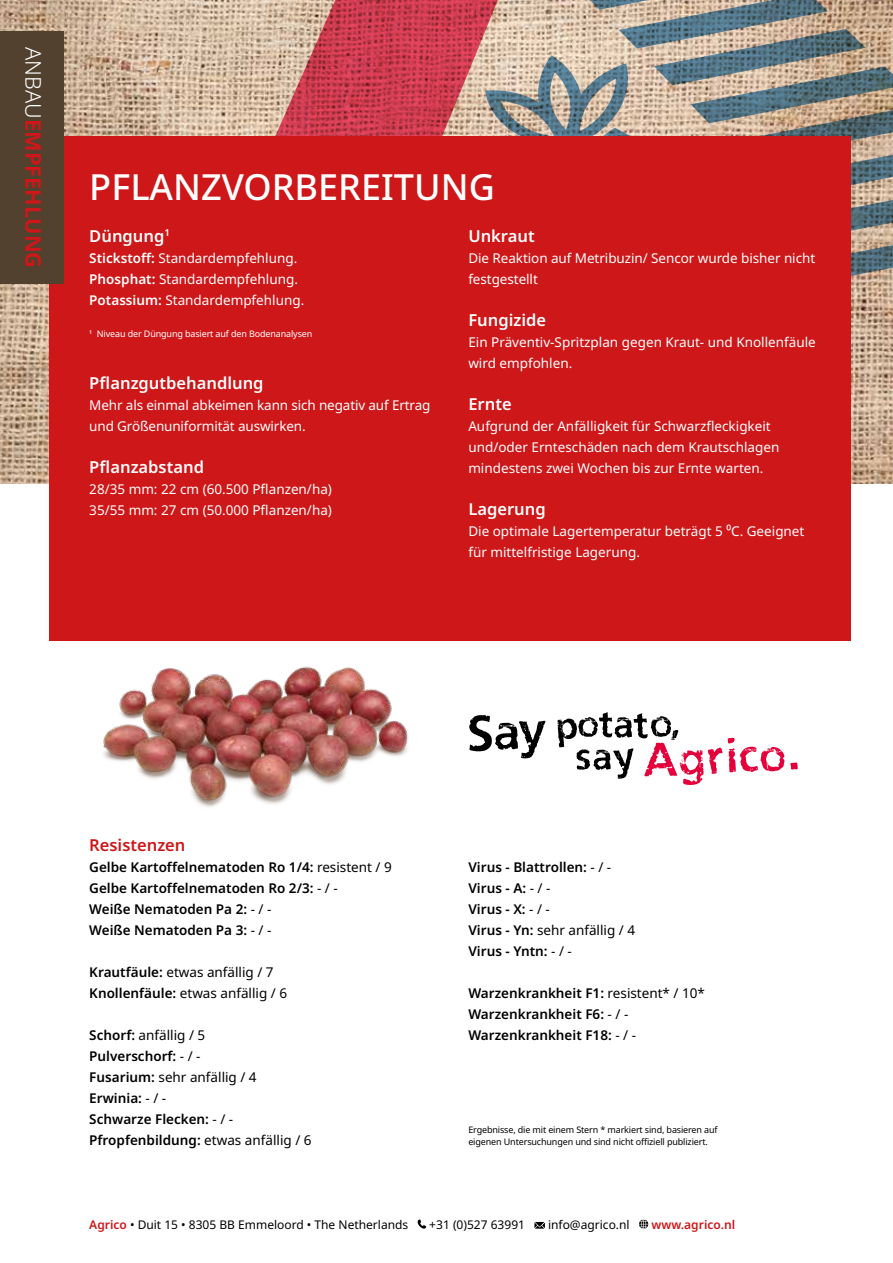
<style>
.page{position:relative;width:893px;height:1263px;background:#fff}
.page>*{position:absolute;margin:0;border:0;box-sizing:border-box;transform-origin:0 0}
.t1{font:500 36px "Noto Sans";color:#fff}
.t2{font:700 21.75px "Noto Sans";color:#cd1719}
.t3{font:600 16.5px "Noto Sans";color:#fff}
.t4{font:600 16.5px "Noto Sans";color:#cd1719}
.t5{font:13.5px/21px "Noto Sans";color:#fff}
.t6{font:600 13.5px/21px "Noto Sans";color:#000}
.t7{font:13.5px/21px "Noto Sans";color:#000}
.t8{font:12px "Noto Sans";color:#000}
.t9{font:600 12px "Noto Sans";color:#cd1719}
.t10{font:9px/11.2px "Noto Sans";letter-spacing:-.015em;color:#000}
.t11{font:9px "Noto Sans";letter-spacing:-.015em;color:#fff}
.s1{font-weight:300;color:#fff}
.s2{font-weight:600}
.s3{font-weight:400}
.s4{font-weight:600;color:#cd1719}
</style>
<div class="page">
<img style="left:0;top:0;width:893px;height:483px">
<svg style="left:581px;top:0;width:312px;height:299px;background:#98948b"></svg>
<svg style="left:562px;top:55px;width:130px;height:81px;background:#b1aaa0"></svg>
<svg style="left:154px;top:0;width:408px;height:136px;background:#cb8682"></svg>
<div style="left:49px;top:136px;width:801px;height:504px;background:#cd1719"></div>
<svg style="left:418px;top:1219px;width:8px;height:10px"></svg>
<svg style="left:534px;top:1222px;width:11px;height:7px"></svg>
<svg style="left:639px;top:1219px;width:9px;height:9px"></svg>
<div style="left:0;top:32px;width:64px;height:252px;background:#51412e"></div>
<svg style="left:790px;top:762px;width:8px;height:8px"></svg>
<svg style="left:469px;top:715px;width:76px;height:43px"></svg>
<svg style="left:557px;top:712px;width:227px;height:73px"></svg>
<img style="left:89px;top:640px;width:331px;height:167px">
<h2 class="t2" style="left:49px;top:47px;width:222px;rotate:90deg"><span class="s1">ANBAU</span>EMPFEHLUNG</h2>
<h1 class="t1" style="left:89px;top:161px;width:407px">PFLANZVORBEREITUNG</h1>
<p class="t3" style="left:89px;top:224px;width:82px">Düngung<sup>1</sup></p>
<p class="t5" style="left:89px;top:247px;width:217px"><span class="s2">Stickstoff:</span> Standardempfehlung.<br><span class="s2">Phosphat:</span> Standardempfehlung.<br><span class="s2">Potassium:</span> Standardempfehlung.</p>
<p class="t11" style="left:89px;top:327px;width:225px"><sup>1</sup> Niveau der Düngung basiert auf den Bodenanalysen</p>
<p class="t3" style="left:89px;top:371px;width:176px">Pflanzgutbehandlung</p>
<p class="t5" style="left:89px;top:394px;width:343px">Mehr als einmal abkeimen kann sich negativ auf Ertrag und Größenuniformität auswirken.</p>
<p class="t3" style="left:89px;top:455px;width:116px">Pflanzabstand</p>
<p class="t5" style="left:89px;top:478px;width:244px">28/35 mm: 22 cm (60.500 Pflanzen/ha)<br>35/55 mm: 27 cm (50.000 Pflanzen/ha)</p>
<p class="t3" style="left:468px;top:224px;width:68px">Unkraut</p>
<p class="t5" style="left:468px;top:247px;width:348px">Die Reaktion auf Metribuzin/ Sencor wurde bisher nicht festgestellt</p>
<p class="t3" style="left:468px;top:308px;width:79px">Fungizide</p>
<p class="t5" style="left:468px;top:331px;width:349px">Ein Präventiv-Spritzplan gegen Kraut- und Knollenfäule wird empfohlen.</p>
<p class="t3" style="left:468px;top:392px;width:45px">Ernte</p>
<p class="t5" style="left:468px;top:415px;width:313px">Aufgrund der Anfälligkeit für Schwarzfleckigkeit und/oder Ernteschäden nach dem Krautschlagen mindestens zwei Wochen bis zur Ernte warten.</p>
<p class="t3" style="left:468px;top:497px;width:79px">Lagerung</p>
<p class="t5" style="left:468px;top:520px;width:338px">Die optimale Lagertemperatur beträgt 5 ⁰C. Geeignet für mittelfristige Lagerung.</p>
<p class="t4" style="left:89px;top:833px;width:98px">Resistenzen</p>
<p class="t6" style="left:89px;top:856px;width:304px">Gelbe Kartoffelnematoden Ro 1/4: <span class="s3">resistent / 9<br></span>Gelbe Kartoffelnematoden Ro 2/3: <span class="s3">- / -<br></span>Weiße Nematoden Pa 2: <span class="s3">- / -<br></span>Weiße Nematoden Pa 3: <span class="s3">- / -</span></p>
<p class="t7" style="left:89px;top:961px;width:199px"><span class="s2">Krautfäule:</span> etwas anfällig / 7<br><span class="s2">Knollenfäule:</span> etwas anfällig / 6</p>
<p class="t6" style="left:89px;top:1024px;width:224px">Schorf: <span class="s3">anfällig / 5<br></span>Pulverschorf: <span class="s3">- / -<br></span>Fusarium: <span class="s3">sehr anfällig / 4<br></span>Erwinia: <span class="s3">- / -<br></span>Schwarze Flecken: <span class="s3">- / -<br></span>Pfropfenbildung: <span class="s3">etwas anfällig / 6</span></p>
<p class="t6" style="left:468px;top:856px;width:168px">Virus - Blattrollen: <span class="s3">- / -<br></span>Virus - A: <span class="s3">- / -<br></span>Virus - X: <span class="s3">- / -<br></span>Virus - Yn: <span class="s3">sehr anfällig / 4<br></span>Virus - Yntn: <span class="s3">- / -</span></p>
<p class="t6" style="left:468px;top:983px;width:238px">Warzenkrankheit F1: <span class="s3">resistent* / 10*<br></span>Warzenkrankheit F6: <span class="s3">- / -<br></span>Warzenkrankheit F18: <span class="s3">- / -</span></p>
<p class="t10" style="left:468px;top:1125px;width:251px">Ergebnisse, die mit einem Stern * markiert sind, basieren auf eigenen Untersuchungen und sind nicht offiziell publiziert.</p>
<p class="t8" style="left:89px;top:1216px;width:320px"><span class="s4">Agrico</span> • Duit 15 • 8305 BB Emmeloord • The Netherlands</p>
<p class="t8" style="left:429px;top:1216px;width:97px">+31 (0)527 63991</p>
<p class="t8" style="left:548px;top:1216px;width:83px">info@agrico.nl</p>
<p class="t9" style="left:651px;top:1216px;width:85px">www.agrico.nl</p>
</div>
